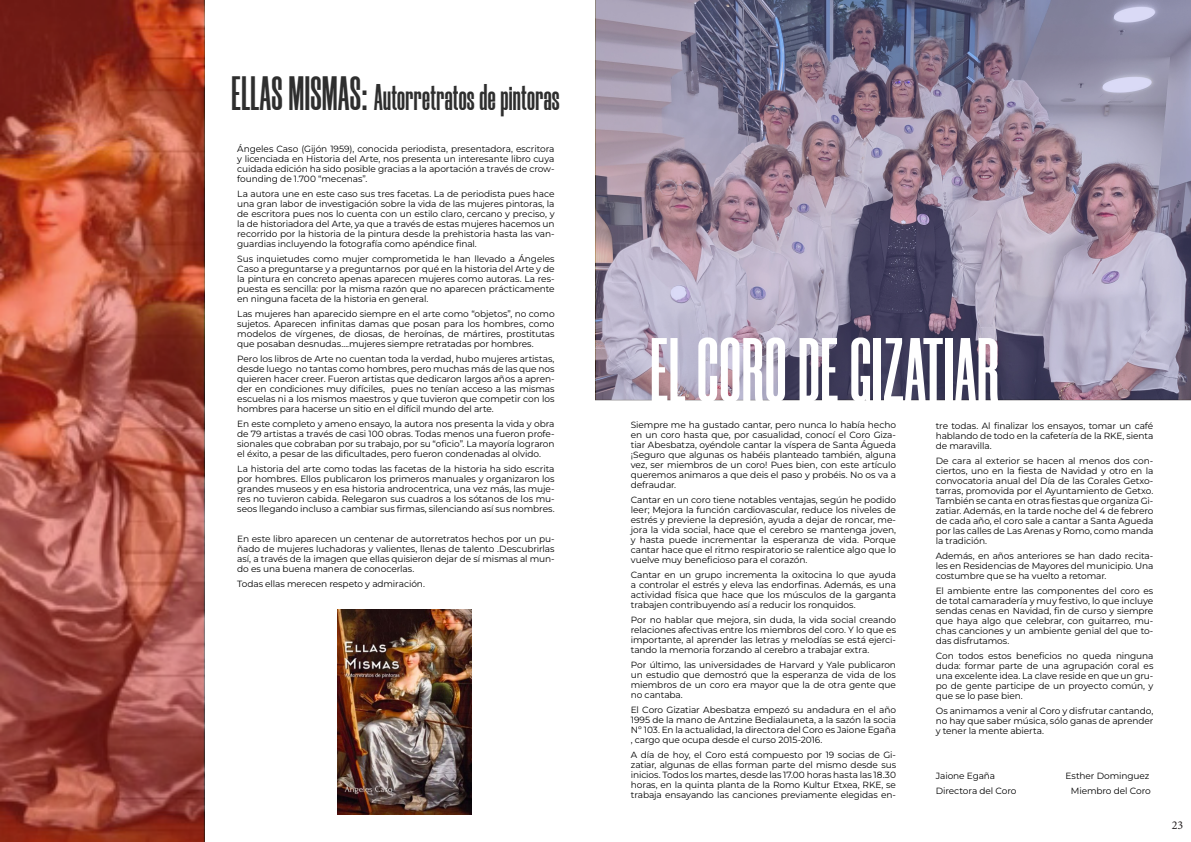
<style>
.page{position:relative;width:1191px;height:842px;background:#fff}
.page>*{position:absolute;margin:0;border:0;box-sizing:border-box;transform-origin:0 0}
.t1{font:700 91px "Morganite";letter-spacing:.01em;color:#fff}
.t2{font:700 37px "Morganite";letter-spacing:.01em;color:#2e2e2e}
.t3{font:12px "Minion Pro";color:#231f20}
.t4{font:100 9px/10px "Montserrat";letter-spacing:-.01em;color:#000;text-align:justify}
.s1{font-size:48px}
</style>
<div class="page">
<img style="left:337px;top:609px;width:134px;height:205px">
<svg style="left:595px;top:0;width:596px;height:401px;background:#91869d"></svg>
<img style="left:0;top:0;width:205px;height:842px">
<p class="t2" style="left:231px;top:78px;width:330px"><span class="s1">ELLAS MISMAS:</span> Autorretratos de pintoras</p>
<p class="t4" style="left:237px;top:144px;width:319px">Ángeles Caso (Gijón 1959), conocida periodista, presentadora, escritora y licenciada en Historia del Arte, nos presenta un interesante libro cuya cuidada edición ha sido posible gracias a la aportación a través de crow&shy;founding de 1.700 “mecenas”.</p>
<p class="t4" style="left:237px;top:189px;width:319px">La autora une en este caso sus tres facetas. La de periodista pues hace una gran labor de investigación sobre la vida de las mujeres pintoras, la de escritora pues nos lo cuenta con un estilo claro, cercano y preciso, y la de historiadora del Arte, ya que a través de estas mujeres hacemos un recorrido por la historia de la pintura desde la prehistoria hasta las van&shy;guardias incluyendo la fotografía como apéndice final.</p>
<p class="t4" style="left:237px;top:254px;width:319px">Sus inquietudes como mujer comprometida le han llevado a Ángeles Caso a preguntarse y a preguntarnos por qué en la historia del Arte y de la pintura en concreto apenas aparecen mujeres como autoras. La res&shy;puesta es sencilla: por la misma razón que no aparecen prácticamente en ninguna faceta de la historia en general.</p>
<p class="t4" style="left:237px;top:309px;width:319px">Las mujeres han aparecido siempre en el arte como “objetos”, no como sujetos. Aparecen infinitas damas que posan para los hombres, como modelos de vírgenes, de diosas, de heroínas, de mártires, prostitutas que posaban desnudas….mujeres siempre retratadas por hombres.</p>
<p class="t4" style="left:237px;top:354px;width:319px">Pero los libros de Arte no cuentan toda la verdad, hubo mujeres artistas, desde luego no tantas como hombres, pero muchas más de las que nos quieren hacer creer. Fueron artistas que dedicaron largos años a apren&shy;der en condiciones muy difíciles, pues no tenían acceso a las mismas escuelas ni a los mismos maestros y que tuvieron que competir con los hombres para hacerse un sitio en el difícil mundo del arte.</p>
<p class="t4" style="left:237px;top:419px;width:319px">En este completo y ameno ensayo, la autora nos presenta la vida y obra de 79 artistas a través de casi 100 obras. Todas menos una fueron profe&shy;sionales que cobraban por su trabajo, por su “oficio”. La mayoría lograron el éxito, a pesar de las dificultades, pero fueron condenadas al olvido.</p>
<p class="t4" style="left:237px;top:464px;width:319px">La historia del arte como todas las facetas de la historia ha sido escrita por hombres. Ellos publicaron los primeros manuales y organizaron los grandes museos y en esa historia androcentrica, una vez más, las muje&shy;res no tuvieron cabida. Relegaron sus cuadros a los sótanos de los mu&shy;seos llegando incluso a cambiar sus firmas, silenciando así sus nombres.</p>
<p class="t4" style="left:237px;top:534px;width:319px">En este libro aparecen un centenar de autorretratos hechos por un pu&shy;ñado de mujeres luchadoras y valientes, llenas de talento .Descubrirlas así, a través de la imagen que ellas quisieron dejar de sí mismas al mun&shy;do es una buena manera de conocerlas.</p>
<p class="t4" style="left:237px;top:579px;width:189px">Todas ellas merecen respeto y admiración.</p>
<p class="t1" style="left:650px;top:324px;width:350px">EL CORO DE GIZATIAR</p>
<p class="t4" style="left:631px;top:420px;width:267px">Siempre me ha gustado cantar, pero nunca lo había hecho en un coro hasta que, por casualidad, conocí el Coro Giza&shy;tiar Abesbatza, oyéndole cantar la víspera de Santa Águeda ¡Seguro que algunas os habéis planteado también, alguna vez, ser miembros de un coro! Pues bien, con este artículo queremos animaros a que deis el paso y probéis. No os va a defraudar.</p>
<p class="t4" style="left:631px;top:495px;width:267px">Cantar en un coro tiene notables ventajas, según he podido leer; Mejora la función cardiovascular, reduce los niveles de estrés y previene la depresión, ayuda a dejar de roncar, me&shy;jora la vida social, hace que el cerebro se mantenga joven, y hasta puede incrementar la esperanza de vida. Porque cantar hace que el ritmo respiratorio se ralentice algo que lo vuelve muy beneficioso para el corazón.</p>
<p class="t4" style="left:631px;top:570px;width:267px">Cantar en un grupo incrementa la oxitocina lo que ayuda a controlar el estrés y eleva las endorfinas. Además, es una actividad física que hace que los músculos de la garganta trabajen contribuyendo así a reducir los ronquidos.</p>
<p class="t4" style="left:631px;top:615px;width:267px">Por no hablar que mejora, sin duda, la vida social creando relaciones afectivas entre los miembros del coro. Y lo que es importante, al aprender las letras y melodías se está ejerci&shy;tando la memoria forzando al cerebro a trabajar extra.</p>
<p class="t4" style="left:631px;top:660px;width:267px">Por último, las universidades de Harvard y Yale publicaron un estudio que demostró que la esperanza de vida de los miembros de un coro era mayor que la de otra gente que no cantaba.</p>
<p class="t4" style="left:631px;top:705px;width:267px">El Coro Gizatiar Abesbatza empezó su andadura en el año 1995 de la mano de Antzine Bedialauneta, a la sazón la socia Nº 103. En la actualidad, la directora del Coro es Jaione Egaña , cargo que ocupa desde el curso 2015-2016.</p>
<p class="t4" style="left:631px;top:750px;width:267px">A día de hoy, el Coro está compuesto por 19 socias de Gi&shy;zatiar, algunas de ellas forman parte del mismo desde sus inicios. Todos los martes, desde las 17.00 horas hasta las 18.30 horas, en la quinta planta de la Romo Kultur Etxea, RKE, se trabaja ensayando las canciones previamente elegidas en-</p>
<p class="t4" style="left:935px;top:421px;width:219px">tre todas. Al finalizar los ensayos, tomar un café hablando de todo en la cafetería de la RKE, sienta de maravilla.</p>
<p class="t4" style="left:935px;top:456px;width:219px">De cara al exterior se hacen al menos dos con&shy;ciertos, uno en la fiesta de Navidad y otro en la convocatoria anual del Día de las Corales Getxo&shy;tarras, promovida por el Ayuntamiento de Getxo.<br>También se canta en otras fiestas que organiza Gi&shy;zatiar. Además, en la tarde noche del 4 de febrero de cada año, el coro sale a cantar a Santa Agueda por las calles de Las Arenas y Romo, como manda la tradición.</p>
<p class="t4" style="left:935px;top:551px;width:219px">Además, en años anteriores se han dado recita&shy;les en Residencias de Mayores del municipio. Una costumbre que se ha vuelto a retomar.</p>
<p class="t4" style="left:935px;top:586px;width:219px">El ambiente entre las componentes del coro es de total camaradería y muy festivo, lo que incluye sendas cenas en Navidad, fin de curso y siempre que haya algo que celebrar, con guitarreo, mu&shy;chas canciones y un ambiente genial del que to&shy;das disfrutamos.</p>
<p class="t4" style="left:935px;top:651px;width:219px">Con todos estos beneficios no queda ninguna duda: formar parte de una agrupación coral es una excelente idea. La clave reside en que un gru&shy;po de gente participe de un proyecto común, y que se lo pase bien.</p>
<p class="t4" style="left:935px;top:706px;width:219px">Os animamos a venir al Coro y disfrutar cantando, no hay que saber música, sólo ganas de aprender y tener la mente abierta.</p>
<p class="t4" style="left:935px;top:771px;width:61px">Jaione Egaña</p>
<p class="t4" style="left:1065px;top:771px;width:85px">Esther Dominguez</p>
<p class="t4" style="left:935px;top:786px;width:82px">Directora del Coro</p>
<p class="t4" style="left:1071px;top:786px;width:81px">Miembro del Coro</p>
<h3 class="t3" style="left:1171px;top:817px;width:13px">23</h3>
</div>
